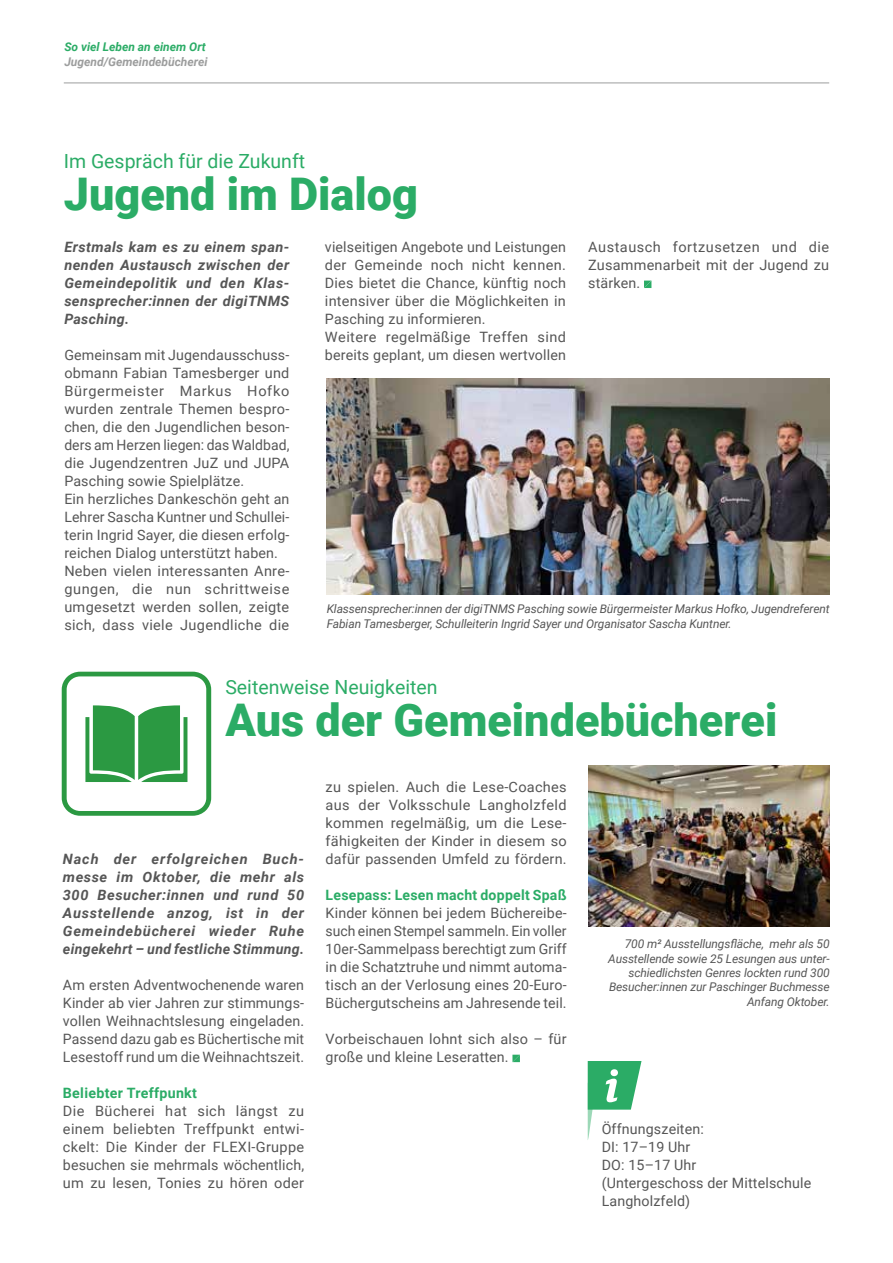
<style>
.page{position:relative;width:893px;height:1263px;background:#fff}
.page>*{position:absolute;margin:0;border:0;box-sizing:border-box;transform-origin:0 0}
.t1{font:900 45px "Roboto";color:#2bac66}
.t2{font:19.5px "Roboto";color:#2bac66}
.t3{font:14.25px/18px "Roboto";letter-spacing:.01em;color:#565656;text-align:justify}
.t4{font:italic 700 14.25px/18px "Roboto";letter-spacing:.03em;color:#565656;text-align:justify}
.t5{font:700 14.25px "Roboto";letter-spacing:.015em;color:#2bac66}
.t6{font:italic 12px/14.4px "Roboto";letter-spacing:-.01em;color:#565656;text-align:right}
.t7{font:italic 700 12px "Roboto";color:#9c9d9d}
.t8{font:italic 700 12px "Roboto";color:#2bac66}
</style>
<div class="page">
<svg style="left:588px;top:1061px;width:53px;height:78px"></svg>
<hr style="left:64px;top:83px;width:765px;height:1px;background:#9c9d9d">
<svg style="left:62px;top:672px;width:149px;height:144px"></svg>
<img style="left:589px;top:766px;width:241px;height:160px">
<svg style="left:512px;top:1055px;width:8px;height:7px"></svg>
<img style="left:326px;top:378px;width:504px;height:216px">
<svg style="left:644px;top:281px;width:7px;height:7px"></svg>
<p class="t8" style="left:64px;top:39px;width:143px">So viel Leben an einem Ort</p>
<p class="t7" style="left:64px;top:53px;width:145px">Jugend/Gemeindebücherei</p>
<h2 class="t2" style="left:64px;top:148px;width:243px">Im Gespräch für die Zukunft</h2>
<h1 class="t1" style="left:64px;top:163px;width:356px">Jugend im Dialog</h1>
<p class="t4" style="left:64px;top:237px;width:227px">Erstmals kam es zu einem span&shy;nenden Austausch zwischen der Gemeindepolitik und den Klas&shy;sensprecher:innen der digiTNMS Pasching.</p>
<p class="t3" style="left:64px;top:345px;width:227px;text-align:left">Gemeinsam mit Jugendausschuss&shy;obmann Fabian Tamesberger und Bürgermeister Markus Hofko wurden zentrale Themen bespro&shy;chen, die den Jugendlichen beson&shy;ders am Herzen liegen: das Waldbad, die Jugendzentren JuZ und JUPA Pasching sowie Spielplätze.<br>Ein herzliches Dankeschön geht an Lehrer Sascha Kuntner und Schullei&shy;terin Ingrid Sayer, die diesen erfolg&shy;reichen Dialog unterstützt haben.<br>Neben vielen interessanten Anre&shy;gungen, die nun schrittweise umgesetzt werden sollen, zeigte sich, dass viele Jugendliche die</p>
<p class="t3" style="left:325px;top:237px;width:243px;text-align:left">vielseitigen Angebote und Leistungen der Gemeinde noch nicht kennen.<br>Dies bietet die Chance, künftig noch intensiver über die Möglichkeiten in Pasching zu informieren.<br>Weitere regelmäßige Treffen sind bereits geplant, um diesen wertvollen</p>
<p class="t3" style="left:588px;top:237px;width:242px">Austausch fortzusetzen und die Zusammenarbeit mit der Jugend zu stärken.</p>
<p class="t6" style="left:327px;top:601px;width:504px;text-align:left">Klassensprecher:innen der digiTNMS Pasching sowie Bürgermeister Markus Hofko, Jugendreferent<br>Fabian Tamesberger, Schulleiterin Ingrid Sayer und Organisator Sascha Kuntner.</p>
<h2 class="t2" style="left:225px;top:673px;width:214px">Seitenweise Neuigkeiten</h2>
<h1 class="t1" style="left:225px;top:688px;width:553px">Aus der Gemeindebücherei</h1>
<p class="t4" style="left:63px;top:849px;width:243px">Nach der erfolgreichen Buch&shy;messe im Oktober, die mehr als 300 Besucher:innen und rund 50<br>Ausstellende anzog, ist in der Gemeindebücherei wieder Ruhe eingekehrt – und festliche Stimmung.</p>
<p class="t3" style="left:63px;top:975px;width:243px">Am ersten Adventwochenende waren Kinder ab vier Jahren zur stimmungs&shy;vollen Weihnachtslesung eingeladen.<br>Passend dazu gab es Büchertische mit Lesestoff rund um die Weihnachtszeit.</p>
<p class="t5" style="left:63px;top:1083px;width:136px">Beliebter Treffpunkt</p>
<p class="t3" style="left:63px;top:1101px;width:243px">Die Bücherei hat sich längst zu einem beliebten Treffpunkt entwi&shy;ckelt: Die Kinder der FLEXI-Gruppe besuchen sie mehrmals wöchentlich, um zu lesen, Tonies zu hören oder</p>
<p class="t3" style="left:326px;top:777px;width:242px">zu spielen. Auch die Lese-Coaches aus der Volksschule Langholzfeld kommen regelmäßig, um die Lese&shy;fähigkeiten der Kinder in diesem so dafür passenden Umfeld zu fördern.</p>
<p class="t5" style="left:326px;top:885px;width:242px">Lesepass: Lesen macht doppelt Spaß</p>
<p class="t3" style="left:326px;top:903px;width:243px">Kinder können bei jedem Büchereibe&shy;such einen Stempel sammeln. Ein voller 10er-Sammelpass berechtigt zum Griff in die Schatztruhe und nimmt automa&shy;tisch an der Verlosung eines 20-Euro-Büchergutscheins am Jahresende teil.</p>
<p class="t3" style="left:326px;top:1029px;width:242px">Vorbeischauen lohnt sich also – für große und kleine Leseratten.</p>
<p class="t6" style="left:608px;top:936px;width:223px">700 m² Ausstellungsfläche, mehr als 50<br>Ausstellende sowie 25 Lesungen aus unter&shy;schiedlichsten Genres lockten rund 300<br>Besucher:innen zur Paschinger Buchmesse Anfang Oktober.</p>
<p class="t3" style="left:602px;top:1119px;width:211px;text-align:left">Öffnungszeiten:<br>DI: 17–19 Uhr<br>DO: 15–17 Uhr<br>(Untergeschoss der Mittelschule<br>Langholzfeld)</p>
</div>
